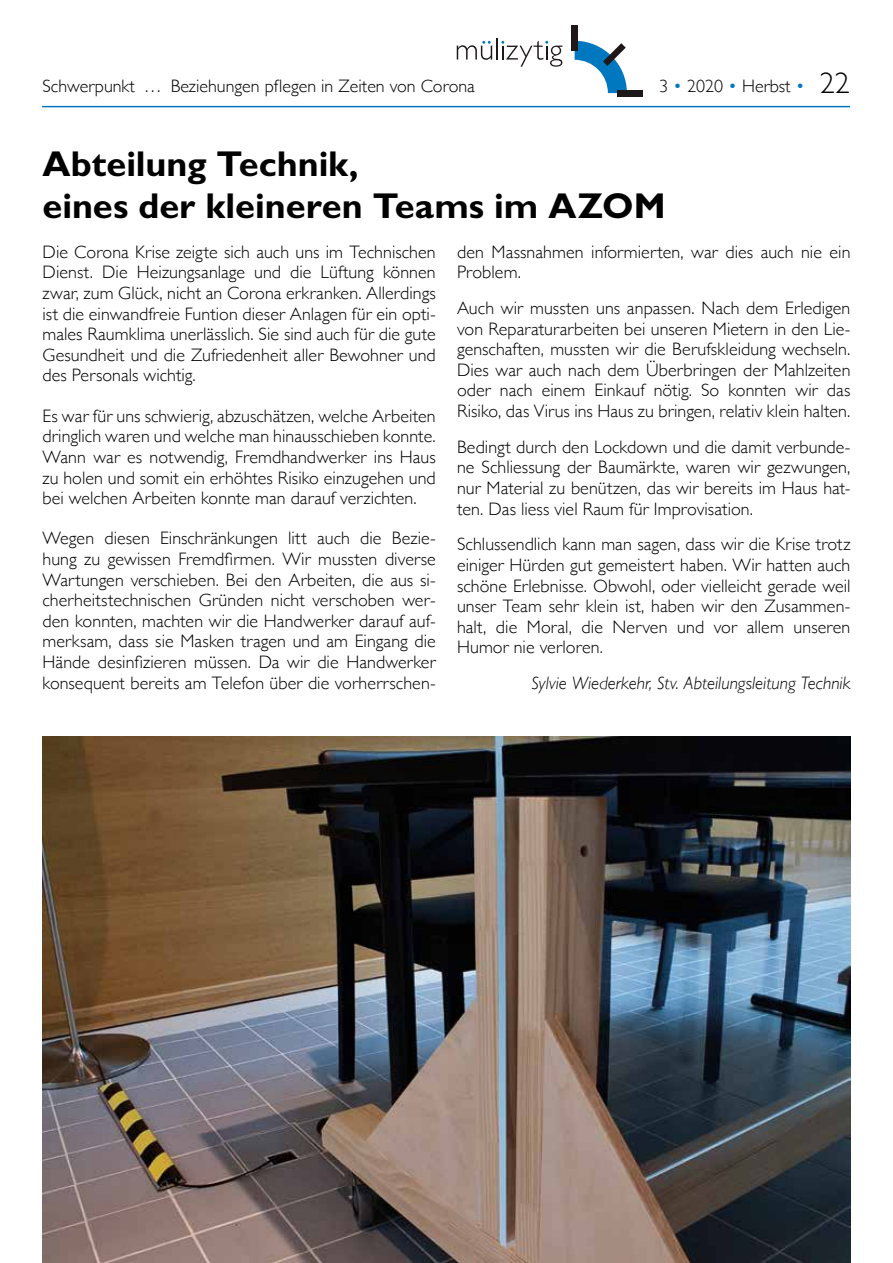
<style>
.page{position:relative;width:893px;height:1263px;background:#fff}
.page>*{position:absolute;margin:0;border:0;box-sizing:border-box;transform-origin:0 0}
.t1{font:700 36px/41.7px "Gill Sans CE";color:#000}
.t2{font:300 18px/20.7px "Gill Sans";letter-spacing:.005em;color:#000;text-align:justify}
.t3{font:italic 300 18px "Gill Sans";color:#000}
.s1{color:#0078bf}
.s2{font-size:30px}
</style>
<div class="page">
<div style="left:617px;top:90px;width:26px;height:6px;background:#1e181a"></div>
<svg style="left:575px;top:41px;width:52px;height:52px"></svg>
<div style="left:571px;top:25px;width:6px;height:26px;background:#1e181a"></div>
<hr style="left:496px;top:38px;width:2px;height:22px;background:#1e181a">
<svg style="left:457px;top:41px;width:35px;height:19px"></svg>
<svg style="left:501px;top:41px;width:61px;height:26px"></svg>
<hr style="left:42px;top:106px;width:808px;height:1px;background:#0078bf">
<img style="left:43px;top:737px;width:807px;height:526px">
<p class="t2" style="left:43px;top:75px;width:434px">Schwerpunkt … Beziehungen pflegen in Zeiten von Corona</p>
<p class="t2" style="left:659px;top:75px;width:192px">3 <span class="s1">•</span> 2020 <span class="s1">•</span> Herbst <span class="s1">•</span> <span class="s2">22</span></p>
<h1 class="t1" style="left:43px;top:144px;width:625px">Abteilung Technik,<br>eines der kleineren Teams im AZOM</h1>
<p class="t2" style="left:457px;top:241px;width:395px">den Massnahmen informierten, war dies auch nie ein<br>Problem.</p>
<p class="t2" style="left:457px;top:297px;width:395px">Auch wir mussten uns anpassen. Nach dem Erledigen von Reparaturarbeiten bei unseren Mietern in den Lie&shy;genschaften, mussten wir die Berufskleidung wechseln.<br>Dies war auch nach dem Überbringen der Mahlzeiten oder nach einem Einkauf nötig. So konnten wir das Risiko, das Virus ins Haus zu bringen, relativ klein halten.</p>
<p class="t2" style="left:457px;top:436px;width:395px">Bedingt durch den Lockdown und die damit verbunde&shy;ne Schliessung der Baumärkte, waren wir gezwungen, nur Material zu benützen, das wir bereits im Haus hat&shy;ten. Das liess viel Raum für Improvisation.</p>
<p class="t2" style="left:457px;top:533px;width:395px">Schlussendlich kann man sagen, dass wir die Krise trotz einiger Hürden gut gemeistert haben. Wir hatten auch schöne Erlebnisse. Obwohl, oder vielleicht gerade weil unser Team sehr klein ist, haben wir den Zusammen&shy;halt, die Moral, die Nerven und vor allem unseren Humor nie verloren.</p>
<p class="t3" style="left:532px;top:673px;width:320px">Sylvie Wiederkehr, Stv. Abteilungsleitung Technik</p>
<p class="t2" style="left:43px;top:241px;width:395px">Die Corona Krise zeigte sich auch uns im Technischen Dienst. Die Heizungsanlage und die Lüftung können zwar, zum Glück, nicht an Corona erkranken. Allerdings ist die einwandfreie Funtion dieser Anlagen für ein opti&shy;males Raumklima unerlässlich. Sie sind auch für die gute Gesundheit und die Zufriedenheit aller Bewohner und des Personals wichtig.</p>
<p class="t2" style="left:43px;top:404px;width:395px">Es war für uns schwierig, abzuschätzen, welche Arbeiten dringlich waren und welche man hinausschieben konnte.<br>Wann war es notwendig, Fremdhandwerker ins Haus zu holen und somit ein erhöhtes Risiko einzugehen und bei welchen Arbeiten konnte man darauf verzichten.</p>
<p class="t2" style="left:43px;top:527px;width:395px">Wegen diesen Einschränkungen litt auch die Bezie&shy;hung zu gewissen Fremdfirmen. Wir mussten diverse Wartungen verschieben. Bei den Arbeiten, die aus si&shy;cherheitstechnischen Gründen nicht verschoben wer&shy;den konnten, machten wir die Handwerker darauf auf&shy;merksam, dass sie Masken tragen und am Eingang die Hände desinfizieren müssen. Da wir die Handwerker konsequent bereits am Telefon über die vorherrschen-</p>
</div>
